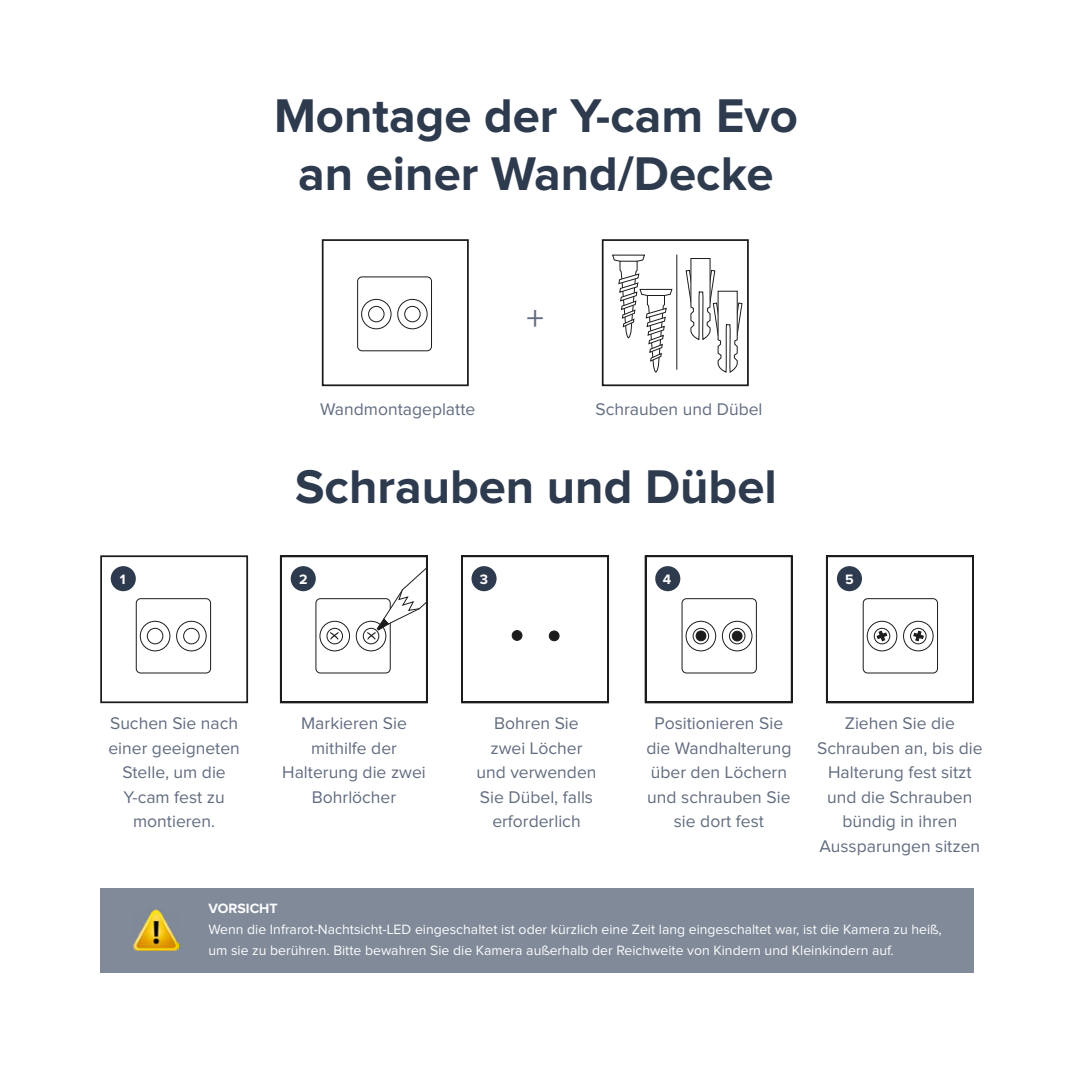
<style>
.page{position:relative;width:1072px;height:1072px;background:#fff}
.page>*{position:absolute;margin:0;border:0;box-sizing:border-box;transform-origin:0 0}
.t1{font:700 49px/58.8px "Proxima Nova";color:#2e3b4f;text-align:center}
.t2{font:35px "Proxima Nova";color:#626d80}
.t3{font:17.5px/24.5px "Proxima Nova";color:#626d80;text-align:center}
.t4{font:14px/21px "Proxima Nova";color:#fbfcfd}
.t5{font:700 14px "Proxima Nova";color:#fbfcfd}
.t6{font:700 14px "Proxima Nova";color:#fff}
</style>
<div class="page">
<svg style="left:357px;top:276px;width:75px;height:76px"></svg>
<div style="left:322px;top:239px;width:147px;height:147px;border:2px solid #1c1c1c"></div>
<div style="left:602px;top:239px;width:146px;height:147px;border:2px solid #1c1c1c"></div>
<svg style="left:611px;top:254px;width:62px;height:133px"></svg>
<svg style="left:685px;top:258px;width:58px;height:115px"></svg>
<hr style="left:676px;top:254px;width:1px;height:116px;background:#1c1c1c">
<svg style="left:135px;top:598px;width:76px;height:76px"></svg>
<div style="left:100px;top:555px;width:148px;height:148px;border:2px solid #1c1c1c"></div>
<div style="left:111px;top:566px;width:25px;height:25px;background:#2e3b4f;border-radius:50%"></div>
<svg style="left:279px;top:555px;width:149px;height:149px"></svg>
<div style="left:291px;top:566px;width:25px;height:25px;background:#2e3b4f;border-radius:50%"></div>
<svg style="left:461px;top:555px;width:148px;height:149px"></svg>
<div style="left:512px;top:630px;width:10px;height:10px;background:#1c1c1c;border-radius:50%"></div>
<div style="left:512px;top:630px;width:10px;height:11px;border:1px solid #1c1c1c;border-radius:50%"></div>
<div style="left:549px;top:631px;width:10px;height:9px;background:#1c1c1c;border-radius:50%"></div>
<div style="left:549px;top:630px;width:10px;height:11px;border:1px solid #1c1c1c;border-radius:50%"></div>
<div style="left:471px;top:566px;width:25px;height:25px;background:#2e3b4f;border-radius:50%"></div>
<svg style="left:644px;top:555px;width:149px;height:149px"></svg>
<div style="left:696px;top:631px;width:10px;height:9px;background:#1c1c1c;border-radius:50%"></div>
<div style="left:695px;top:630px;width:11px;height:11px;border:1px solid #1c1c1c;border-radius:50%"></div>
<div style="left:732px;top:631px;width:10px;height:10px;background:#1c1c1c;border-radius:50%"></div>
<div style="left:731px;top:630px;width:11px;height:11px;border:1px solid #1c1c1c;border-radius:50%"></div>
<div style="left:655px;top:566px;width:25px;height:25px;background:#2e3b4f;border-radius:50%"></div>
<svg style="left:825px;top:555px;width:149px;height:149px"></svg>
<div style="left:837px;top:566px;width:25px;height:25px;background:#2e3b4f;border-radius:50%"></div>
<div style="left:100px;top:888px;width:873px;height:84px;background:#818a99"></div>
<img style="left:134px;top:909px;width:45px;height:41px">
<h1 class="t1" style="left:274px;top:88px;width:525px">Montage der Y-cam Evo an einer Wand/Decke</h1>
<h2 class="t2" style="left:526px;top:302px;width:19px">+</h2>
<p class="t3" style="left:320px;top:398px;width:157px">Wandmontageplatte</p>
<p class="t3" style="left:595px;top:398px;width:169px">Schrauben und Dübel</p>
<h1 class="t1" style="left:295px;top:459px;width:483px">Schrauben und Dübel</h1>
<p class="t6" style="left:120px;top:572px;width:7px">1</p>
<p class="t6" style="left:299px;top:572px;width:10px">2</p>
<p class="t6" style="left:480px;top:572px;width:10px">3</p>
<p class="t6" style="left:662px;top:572px;width:10px">4</p>
<p class="t6" style="left:845px;top:572px;width:10px">5</p>
<p class="t3" style="left:108px;top:712px;width:133px">Suchen Sie nach einer geeigneten<br>Stelle, um die<br>Y-cam fest zu montieren.</p>
<p class="t3" style="left:282px;top:712px;width:145px">Markieren Sie mithilfe der<br>Halterung die zwei<br>Bohrlöcher</p>
<p class="t3" style="left:476px;top:712px;width:122px">Bohren Sie zwei Löcher und verwenden<br>Sie Dübel, falls erforderlich</p>
<p class="t3" style="left:646px;top:712px;width:147px">Positionieren Sie die Wandhalterung über den Löchern und schrauben Sie sie dort fest</p>
<p class="t3" style="left:817px;top:712px;width:167px">Ziehen Sie die<br>Schrauben an, bis die<br>Halterung fest sitzt und die Schrauben bündig in ihren<br>Aussparungen sitzen</p>
<p class="t5" style="left:208px;top:902px;width:71px">VORSICHT</p>
<p class="t4" style="left:208px;top:919px;width:735px">Wenn die Infrarot-Nachtsicht-LED eingeschaltet ist oder kürzlich eine Zeit lang eingeschaltet war, ist die Kamera zu heiß, um sie zu berühren. Bitte bewahren Sie die Kamera außerhalb der Reichweite von Kindern und Kleinkindern auf.</p>
</div>
